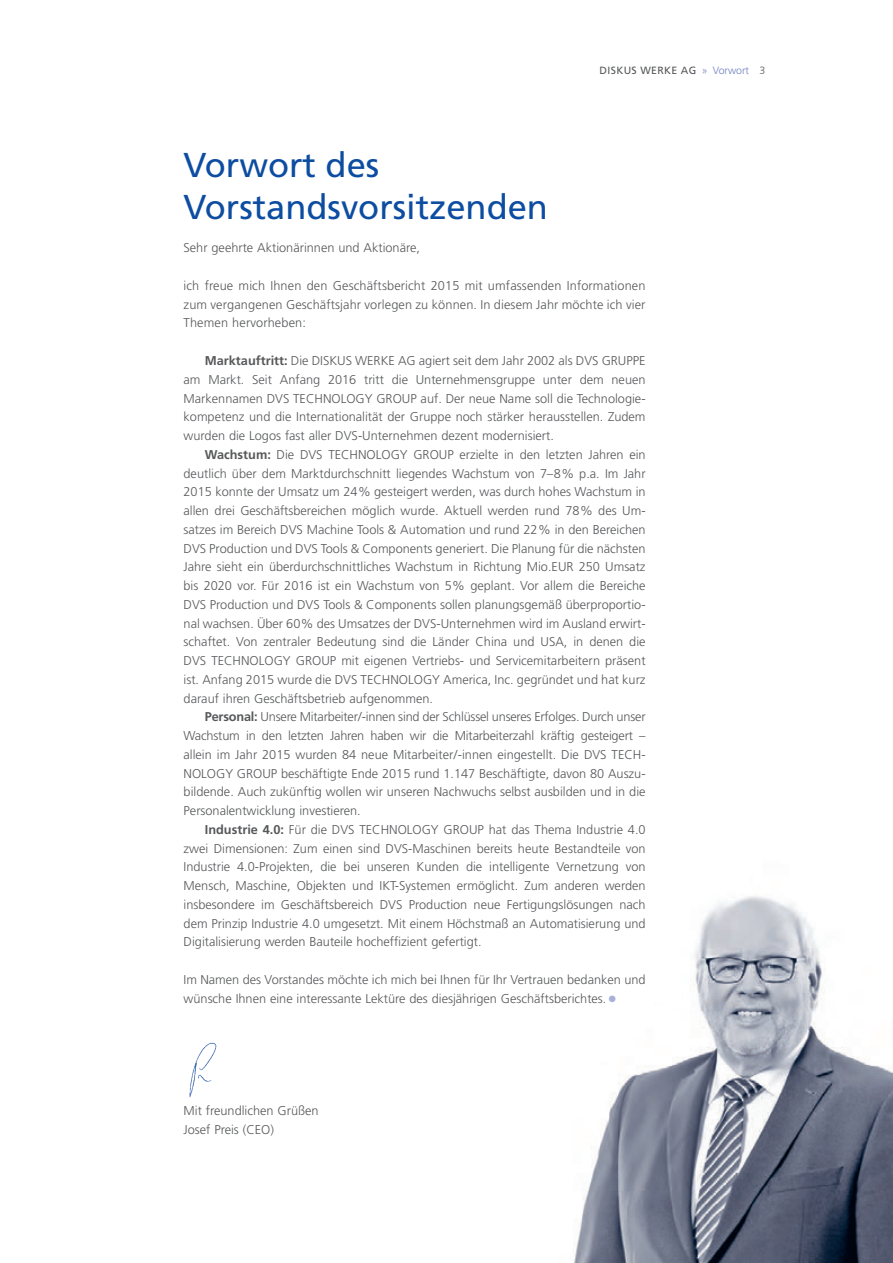
<style>
.page{position:relative;width:893px;height:1263px;background:#fff}
.page>*{position:absolute;margin:0;border:0;box-sizing:border-box;transform-origin:0 0}
.t1{font:34.5px/42px "Frutiger";color:#0d4da1}
.t2{font:300 12.75px/18.8px "Frutiger";color:#57585a;text-align:justify}
.t3{font:10.5px "Frutiger";letter-spacing:.03em;color:#57585a}
.s1{font-weight:300;color:#6f80bf}
.s2{font-weight:300}
.s3{font-weight:700}
.s4{color:#aab1d9}
</style>
<div class="page">
<img style="left:573px;top:896px;width:320px;height:367px">
<img style="left:189px;top:1042px;width:28px;height:55px">
<p class="t3" style="left:600px;top:64px;width:167px">DISKUS WERKE AG <span class="s1">» Vorwort</span> <span class="s2">3</span></p>
<h1 class="t1" style="left:184px;top:145px;width:366px">Vorwort des<br>Vorstandsvorsitzenden</h1>
<p class="t2" style="left:184px;top:239px;width:238px">Sehr geehrte Aktionärinnen und Aktionäre,</p>
<p class="t2" style="left:184px;top:276px;width:463px">ich freue mich Ihnen den Geschäftsbericht 2015 mit umfassenden Informationen zum vergangenen Geschäftsjahr vorlegen zu können. In diesem Jahr möchte ich vier Themen hervorheben:</p>
<p class="t2" style="left:184px;top:351px;width:464px;text-indent:21px"><span class="s3">Marktauftritt:</span> Die DISKUS WERKE AG agiert seit dem Jahr 2002 als DVS GRUPPE am Markt. Seit Anfang 2016 tritt die Unternehmensgruppe unter dem neuen Markennamen DVS TECHNOLOGY GROUP auf. Der neue Name soll die Technologie&shy;kompetenz und die Internationalität der Gruppe noch stärker herausstellen. Zudem wurden die Logos fast aller DVS-Unternehmen dezent modernisiert.</p>
<p class="t2" style="left:184px;top:445px;width:464px;text-indent:21px"><span class="s3">Wachstum:</span> Die DVS TECHNOLOGY GROUP erzielte in den letzten Jahren ein deutlich über dem Marktdurchschnitt liegendes Wachstum von 7–8% p.a. Im Jahr 2015 konnte der Umsatz um 24% gesteigert werden, was durch hohes Wachstum in allen drei Geschäftsbereichen möglich wurde. Aktuell werden rund 78% des Um&shy;satzes im Bereich DVS Machine Tools &amp; Automation und rund 22% in den Bereichen DVS Production und DVS Tools &amp; Components generiert. Die Planung für die nächsten Jahre sieht ein überdurchschnittliches Wachstum in Richtung Mio.EUR 250 Umsatz bis 2020 vor. Für 2016 ist ein Wachstum von 5% geplant. Vor allem die Bereiche DVS Production und DVS Tools &amp; Components sollen planungsgemäß überproportio&shy;nal wachsen. Über 60% des Umsatzes der DVS-Unternehmen wird im Ausland erwirt&shy;schaftet. Von zentraler Bedeutung sind die Länder China und USA, in denen die DVS TECHNOLOGY GROUP mit eigenen Vertriebs- und Servicemitarbeitern präsent ist. Anfang 2015 wurde die DVS TECHNOLOGY America, Inc. gegründet und hat kurz darauf ihren Geschäftsbetrieb aufgenommen.</p>
<p class="t2" style="left:184px;top:708px;width:463px;text-indent:21px"><span class="s3">Personal:</span> Unsere Mitarbeiter/-innen sind der Schlüssel unseres Erfolges. Durch unser Wachstum in den letzten Jahren haben wir die Mitarbeiterzahl kräftig gesteigert – allein im Jahr 2015 wurden 84 neue Mitarbeiter/-innen eingestellt. Die DVS TECH-NOLOGY GROUP beschäftigte Ende 2015 rund 1.147 Beschäftigte, davon 80 Auszu&shy;bildende. Auch zukünftig wollen wir unseren Nachwuchs selbst ausbilden und in die Personalentwicklung investieren.</p>
<p class="t2" style="left:184px;top:820px;width:464px;text-indent:21px"><span class="s3">Industrie 4.0:</span> Für die DVS TECHNOLOGY GROUP hat das Thema Industrie 4.0 zwei Dimensionen: Zum einen sind DVS-Maschinen bereits heute Bestandteile von Industrie 4.0-Projekten, die bei unseren Kunden die intelligente Vernetzung von Mensch, Maschine, Objekten und IKT-Systemen ermöglicht. Zum anderen werden insbesondere im Geschäftsbereich DVS Production neue Fertigungslösungen nach dem Prinzip Industrie 4.0 umgesetzt. Mit einem Höchstmaß an Automatisierung und Digitalisierung werden Bauteile hocheffizient gefertigt.</p>
<p class="t2" style="left:184px;top:970px;width:464px">Im Namen des Vorstandes möchte ich mich bei Ihnen für Ihr Vertrauen bedanken und wünsche Ihnen eine interessante Lektüre des diesjährigen Geschäftsberichtes.<span class="s4">●</span></p>
<p class="t2" style="left:184px;top:1101px;width:137px">Mit freundlichen Grüßen<br>Josef Preis (CEO)</p>
</div>
